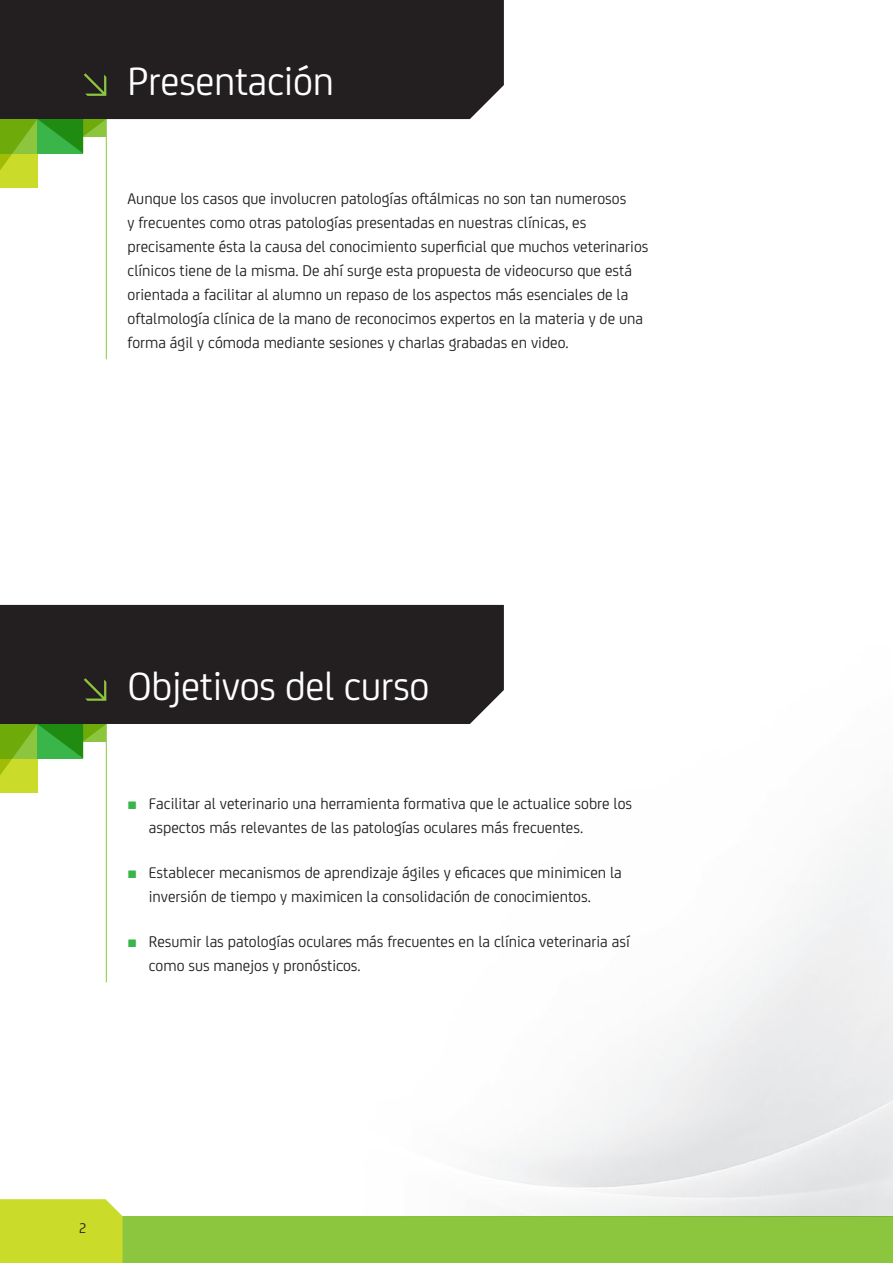
<style>
.page{position:relative;width:893px;height:1263px;background:#fff}
.page>*{position:absolute;margin:0;border:0;box-sizing:border-box;transform-origin:0 0}
.t1{font:42px "FS Joey";letter-spacing:-.01em;color:#fff}
.dossier_CUERPO_Inter{font:16.5px/24px "FS Joey";color:#231f20}
.t2{font:15px "FS Joey";color:#231f20}
.s1{font-family:"Router";font-weight:500;font-size:10.5px;color:#3ab54a}
</style>
<div class="page">
<hr style="left:106px;top:119px;width:1px;height:240px;background:#8bc63e">
<hr style="left:106px;top:724px;width:1px;height:258px;background:#8bc63e">
<div style="left:0;top:0;width:504px;height:119px;background:#231f20"></div>
<div style="left:0;top:605px;width:339px;height:119px;background:#231f20"></div>
<svg style="left:0;top:724px;width:106px;height:69px"></svg>
<svg style="left:0;top:119px;width:106px;height:69px"></svg>
<svg style="left:84px;top:73px;width:22px;height:23px"></svg>
<svg style="left:84px;top:678px;width:22px;height:23px"></svg>
<div style="left:0;top:1216px;width:893px;height:47px;background:#8bc63e"></div>
<div style="left:0;top:1199px;width:123px;height:64px;background:#cadb2a"></div>
<img style="left:339px;top:604px;width:554px;height:612px">
<p class="t1" style="left:128px;top:52px;width:208px">Presentación</p>
<p class="dossier_CUERPO_Inter" style="left:128px;top:185px;width:522px">Aunque los casos que involucren patologías oftálmicas no son tan numerosos<br>y frecuentes como otras patologías presentadas en nuestras clínicas, es precisamente ésta la causa del conocimiento superficial que muchos veterinarios clínicos tiene de la misma. De ahí surge esta propuesta de videocurso que está orientada a facilitar al alumno un repaso de los aspectos más esenciales de la oftalmología clínica de la mano de reconocimos expertos en la materia y de una forma ágil y cómoda mediante sesiones y charlas grabadas en video.</p>
<p class="t1" style="left:128px;top:656px;width:303px">Objetivos del curso</p>
<p class="dossier_CUERPO_Inter" style="left:149px;top:790px;width:485px;text-indent:-21px"><span class="s1">■</span> Facilitar al veterinario una herramienta formativa que le actualice sobre los aspectos más relevantes de las patologías oculares más frecuentes.</p>
<p class="dossier_CUERPO_Inter" style="left:128px;top:859px;width:496px;text-align:center"><span class="s1">■</span> Establecer mecanismos de aprendizaje ágiles y eficaces que minimicen la inversión de tiempo y maximicen la consolidación de conocimientos.</p>
<p class="dossier_CUERPO_Inter" style="left:149px;top:929px;width:482px;text-indent:-21px"><span class="s1">■</span> Resumir las patologías oculares más frecuentes en la clínica veterinaria así como sus manejos y pronósticos.</p>
<p class="t2" style="left:79px;top:1218px;width:9px">2</p>
</div>
